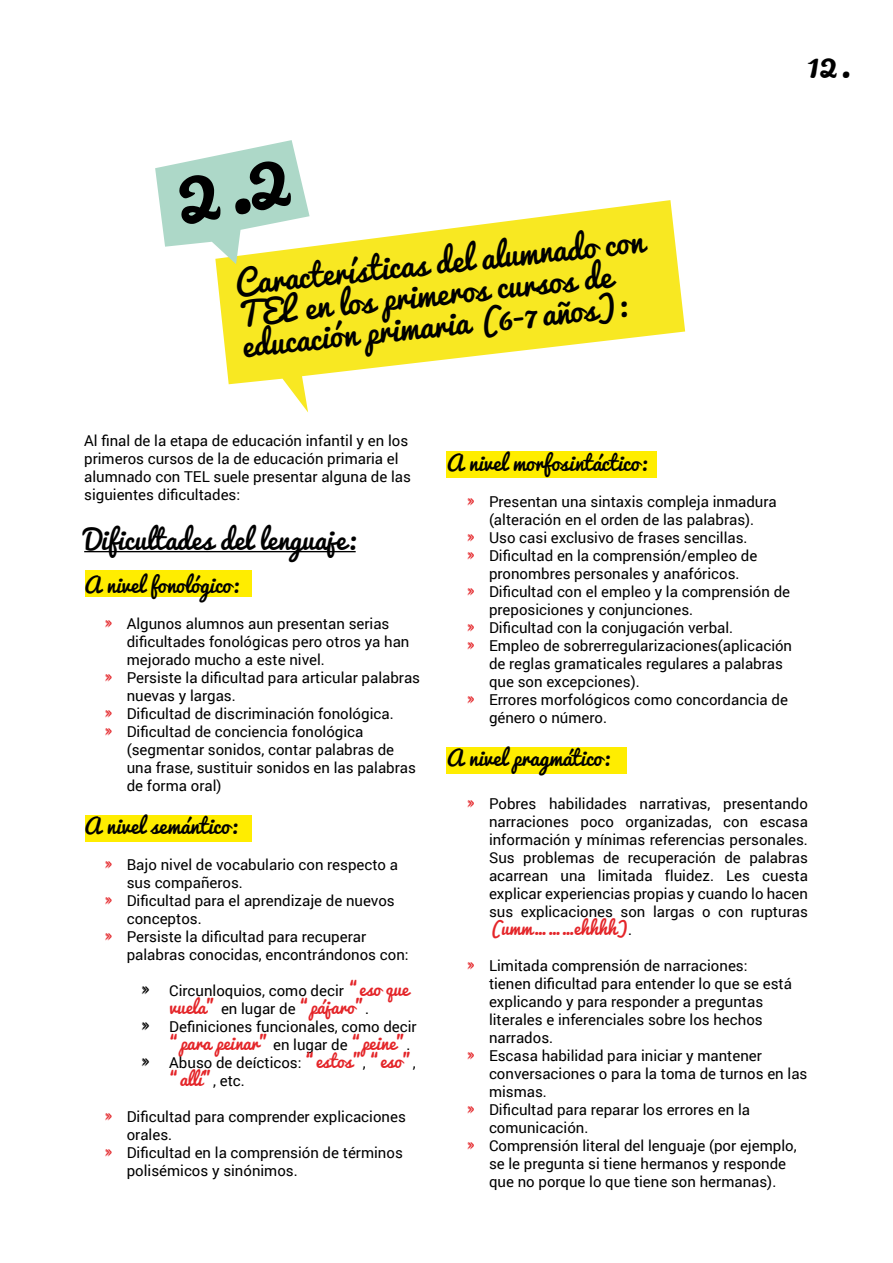
<style>
.page{position:relative;width:893px;height:1263px;background:#fff}
.page>*{position:absolute;margin:0;border:0;box-sizing:border-box;transform-origin:0 0}
.t1{font:37.5px "Pacifico";color:#000}
.t2{font:31.35px/31.3px "Pacifico";color:#000}
.t3{font:27px "Pacifico";color:#000}
.t4{font:21px "Pacifico";color:#000}
.t5{font:18px "Pacifico";color:#e42529}
.t6{font:15px/18px "Roboto";color:#000}
.s1{font-family:"Cheap Pine";color:#e42529}
.s2{font-family:"Cheap Pine";font-size:16.5px}
.s3{font-family:"Pacifico";font-size:18px;color:#e42529}
.s4{font-family:"Roboto";font-size:15px;color:#000}
</style>
<div class="page">
<div style="left:85px;top:815px;width:167px;height:26px;background:#ffed00"></div>
<div style="left:85px;top:570px;width:167px;height:26px;background:#ffed00"></div>
<hr style="left:84px;top:551px;width:272px;height:1px;background:#000">
<svg style="left:216px;top:200px;width:469px;height:212px;fill:#f8e822"></svg>
<div style="left:446px;top:748px;width:181px;height:26px;background:#ffed00"></div>
<div style="left:446px;top:451px;width:211px;height:26px;background:#ffed00"></div>
<svg style="left:155px;top:140px;width:155px;height:124px"></svg>
<h2 class="t2" style="left:234px;top:269px;width:412px;rotate:-6deg">Características del alumnado con<br>TEL en los primeros cursos de educación primaria (6-7 años):</h2>
<h1 class="t1" style="left:808px;top:43px;width:44px">12.</h1>
<p class="t6" style="left:84px;top:431px;width:328px">Al final de la etapa de educación infantil y en los primeros cursos de la de educación primaria el alumnado con TEL suele presentar alguna de las siguientes dificultades:</p>
<h3 class="t3" style="left:84px;top:524px;width:273px">Dificultades del lenguaje:</h3>
<h3 class="t4" style="left:84px;top:573px;width:156px">A nivel fonológico:</h3>
<p class="t6" style="left:105px;top:614px;width:285px"><span class="s1">»</span> Algunos alumnos aun presentan serias</p>
<p class="t6" style="left:127px;top:632px;width:284px">dificultades fonológicas pero otros ya han</p>
<p class="t6" style="left:127px;top:650px;width:200px">mejorado mucho a este nivel.</p>
<p class="t6" style="left:105px;top:668px;width:316px"><span class="s1">»</span> Persiste la dificultad para articular palabras</p>
<p class="t6" style="left:127px;top:686px;width:111px">nuevas y largas.</p>
<p class="t6" style="left:105px;top:704px;width:290px"><span class="s1">»</span> Dificultad de discriminación fonológica.</p>
<p class="t6" style="left:105px;top:722px;width:259px"><span class="s1">»</span> Dificultad de conciencia fonológica</p>
<p class="t6" style="left:127px;top:740px;width:269px">(segmentar sonidos, contar palabras de</p>
<p class="t6" style="left:127px;top:758px;width:291px">una frase, sustituir sonidos en las palabras</p>
<p class="t6" style="left:127px;top:776px;width:96px">de forma oral)</p>
<h3 class="t4" style="left:84px;top:814px;width:155px">A nivel semántico:</h3>
<p class="t6" style="left:105px;top:855px;width:294px"><span class="s1">»</span> Bajo nivel de vocabulario con respecto a</p>
<p class="t6" style="left:127px;top:873px;width:118px">sus compañeros.</p>
<p class="t6" style="left:105px;top:891px;width:291px"><span class="s1">»</span> Dificultad para el aprendizaje de nuevos</p>
<p class="t6" style="left:127px;top:909px;width:77px">conceptos.</p>
<p class="t6" style="left:105px;top:927px;width:262px"><span class="s1">»</span> Persiste la dificultad para recuperar</p>
<p class="t6" style="left:127px;top:945px;width:283px">palabras conocidas, encontrándonos con:</p>
<p class="t6" style="left:142px;top:981px;width:268px"><span class="s2">»</span> Circunloquios, como decir <span class="s3">“eso que</span></p>
<p class="t5" style="left:169px;top:997px;width:201px">vuela” <span class="s4">en lugar de</span> “pájaro”<span class="s4">.</span></p>
<p class="t6" style="left:142px;top:1017px;width:276px"><span class="s2">»</span> Definiciones funcionales, como decir</p>
<p class="t5" style="left:169px;top:1033px;width:243px">“para peinar” <span class="s4">en lugar de</span> “peine”<span class="s4">.</span></p>
<p class="t6" style="left:142px;top:1053px;width:275px"><span class="s2">»</span> Abuso de deícticos: <span class="s3">“estos”</span>, <span class="s3">“eso”</span>,</p>
<p class="t5" style="left:169px;top:1069px;width:77px">“allí”<span class="s4">, etc.</span></p>
<p class="t6" style="left:105px;top:1107px;width:302px"><span class="s1">»</span> Dificultad para comprender explicaciones</p>
<p class="t6" style="left:127px;top:1125px;width:47px">orales.</p>
<p class="t6" style="left:105px;top:1143px;width:299px"><span class="s1">»</span> Dificultad en la comprensión de términos</p>
<p class="t6" style="left:127px;top:1161px;width:173px">polisémicos y sinónimos.</p>
<h3 class="t4" style="left:446px;top:451px;width:202px">A nivel morfosintáctico:</h3>
<p class="t6" style="left:468px;top:492px;width:311px"><span class="s1">»</span> Presentan una sintaxis compleja inmadura</p>
<p class="t6" style="left:489px;top:510px;width:267px">(alteración en el orden de las palabras).</p>
<p class="t6" style="left:468px;top:528px;width:281px"><span class="s1">»</span> Uso casi exclusivo de frases sencillas.</p>
<p class="t6" style="left:468px;top:546px;width:291px"><span class="s1">»</span> Dificultad en la comprensión/empleo de</p>
<p class="t6" style="left:489px;top:564px;width:252px">pronombres personales y anafóricos.</p>
<p class="t6" style="left:468px;top:582px;width:324px"><span class="s1">»</span> Dificultad con el empleo y la comprensión de</p>
<p class="t6" style="left:489px;top:600px;width:206px">preposiciones y conjunciones.</p>
<p class="t6" style="left:468px;top:618px;width:267px"><span class="s1">»</span> Dificultad con la conjugación verbal.</p>
<p class="t6" style="left:468px;top:636px;width:326px"><span class="s1">»</span> Empleo de sobrerregularizaciones(aplicación</p>
<p class="t6" style="left:489px;top:654px;width:296px">de reglas gramaticales regulares a palabras</p>
<p class="t6" style="left:489px;top:672px;width:152px">que son excepciones).</p>
<p class="t6" style="left:468px;top:690px;width:322px"><span class="s1">»</span> Errores morfológicos como concordancia de</p>
<p class="t6" style="left:489px;top:708px;width:120px">género o número.</p>
<h3 class="t4" style="left:446px;top:746px;width:165px">A nivel pragmático:</h3>
<p class="t6" style="left:489px;top:794px;width:320px;text-align:justify;text-indent:-21px"><span class="s1">»</span> Pobres habilidades narrativas, presentando narraciones poco organizadas, con escasa información y mínimas referencias personales.<br>Sus problemas de recuperación de palabras acarrean una limitada fluidez. Les cuesta explicar experiencias propias y cuando lo hacen sus explicaciones son largas o con rupturas</p>
<p class="t5" style="left:489px;top:918px;width:145px">(umm………ehhhh)<span class="s4">.</span></p>
<p class="t6" style="left:468px;top:956px;width:281px"><span class="s1">»</span> Limitada comprensión de narraciones:</p>
<p class="t6" style="left:489px;top:974px;width:305px">tienen dificultad para entender lo que se está</p>
<p class="t6" style="left:489px;top:992px;width:276px">explicando y para responder a preguntas</p>
<p class="t6" style="left:489px;top:1010px;width:275px">literales e inferenciales sobre los hechos</p>
<p class="t6" style="left:489px;top:1028px;width:66px">narrados.</p>
<p class="t6" style="left:468px;top:1046px;width:296px"><span class="s1">»</span> Escasa habilidad para iniciar y mantener</p>
<p class="t6" style="left:489px;top:1064px;width:320px">conversaciones o para la toma de turnos en las</p>
<p class="t6" style="left:489px;top:1082px;width:59px">mismas.</p>
<p class="t6" style="left:468px;top:1100px;width:284px"><span class="s1">»</span> Dificultad para reparar los errores en la</p>
<p class="t6" style="left:489px;top:1118px;width:101px">comunicación.</p>
<p class="t6" style="left:468px;top:1136px;width:330px"><span class="s1">»</span> Comprensión literal del lenguaje (por ejemplo,</p>
<p class="t6" style="left:489px;top:1154px;width:299px">se le pregunta si tiene hermanos y responde</p>
<p class="t6" style="left:489px;top:1172px;width:289px">que no porque lo que tiene son hermanas).</p>
</div>
